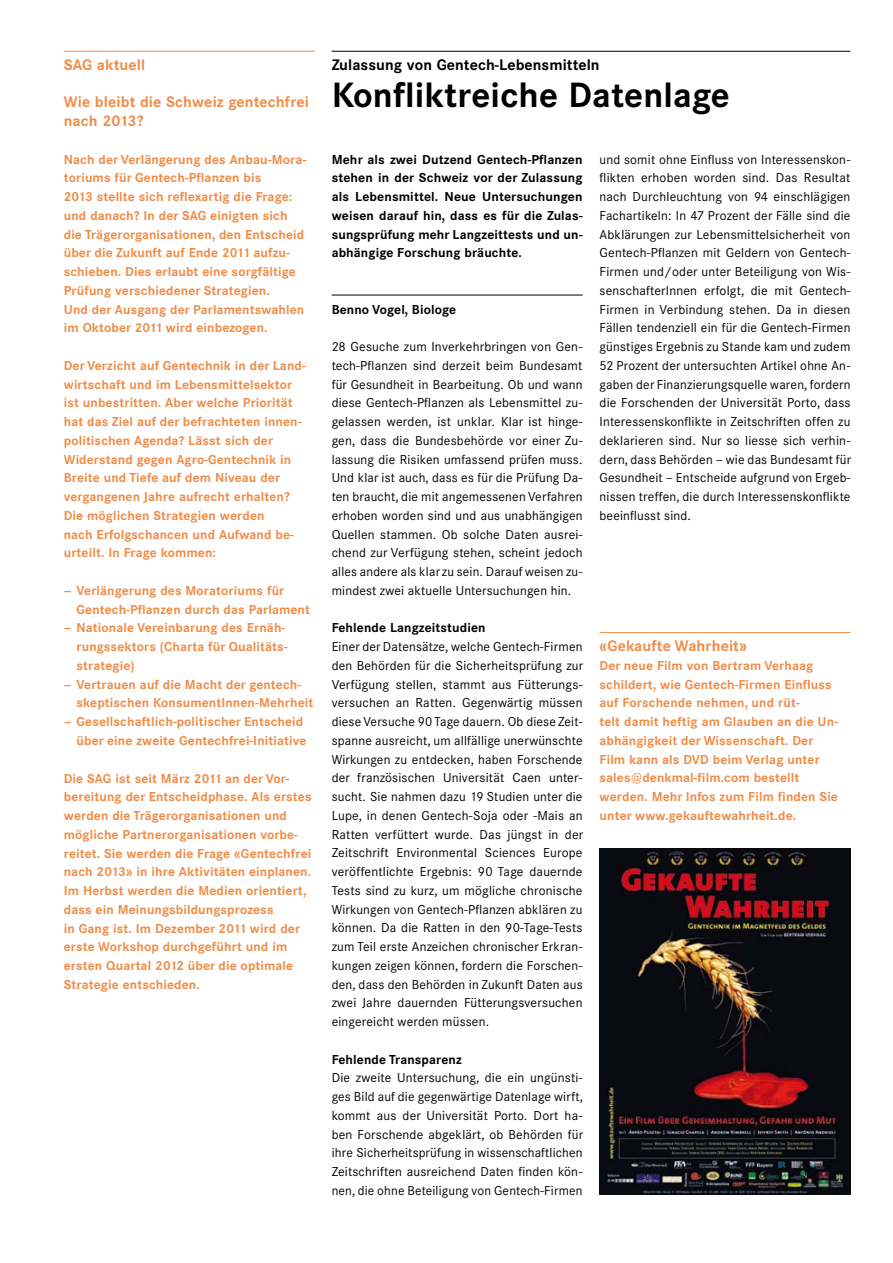
<style>
.page{position:relative;width:893px;height:1263px;background:#fff}
.page>*{position:absolute;margin:0;border:0;box-sizing:border-box;transform-origin:0 0}
.t1{font:700 34.5px "Corporate SBQ";letter-spacing:.005em;color:#000}
.t2{font:700 15px/18.8px "Corporate SBQ";letter-spacing:.01em;color:#f08c48}
.t3{font:700 15px "Corporate SBQ";letter-spacing:.005em;color:#000}
.t4{font:12.75px/18.8px "Corporate SBQ";letter-spacing:.015em;color:#000;text-align:justify}
.t5{font:700 12.75px/18.8px "Corporate SBQ";letter-spacing:.01em;color:#f08c48}
.t6{font:700 12.75px/18.8px "Corporate SBQ";letter-spacing:.01em;color:#000;text-align:justify}
</style>
<div class="page">
<hr style="left:332px;top:51px;width:518px;height:1px;background:#000">
<hr style="left:332px;top:295px;width:251px;height:1px;background:#000">
<img style="left:600px;top:848px;width:250px;height:347px">
<hr style="left:600px;top:632px;width:250px;height:1px;background:#f08c48">
<hr style="left:64px;top:51px;width:251px;height:1px;background:#f08c48">
<p class="t2" style="left:64px;top:55px;width:83px">SAG aktuell</p>
<p class="t2" style="left:64px;top:93px;width:247px">Wie bleibt die Schweiz gentechfrei nach 2013?</p>
<p class="t5" style="left:64px;top:150px;width:244px">Nach der Verlängerung des Anbau-Mora&shy;toriums für Gentech-Pflanzen bis<br>2013 stellte sich reflexartig die Frage: und danach? In der SAG einigten sich die Trägerorganisationen, den Entscheid über die Zukunft auf Ende 2011 aufzu&shy;schieben. Dies erlaubt eine sorgfältige Prüfung verschiedener Strategien.<br>Und der Ausgang der Parlamentswahlen im Oktober 2011 wird einbezogen.</p>
<p class="t5" style="left:64px;top:356px;width:243px">Der Verzicht auf Gentechnik in der Land&shy;wirtschaft und im Lebensmittelsektor ist unbestritten. Aber welche Priorität hat das Ziel auf der befrachteten innen&shy;politischen Agenda? Lässt sich der Widerstand gegen Agro-Gentechnik in Breite und Tiefe auf dem Niveau der vergangenen Jahre aufrecht erhalten?<br>Die möglichen Strategien werden<br>nach Erfolgschancen und Aufwand be&shy;urteilt. In Frage kommen:</p>
<p class="t5" style="left:77px;top:581px;width:235px;text-indent:-13px">— Verlängerung des Moratoriums für<br>Gentech-Pflanzen durch das Parlament</p>
<p class="t5" style="left:77px;top:619px;width:213px;text-indent:-13px">— Nationale Vereinbarung des Ernäh&shy;rungssektors (Charta für Qualitäts&shy;strategie)</p>
<p class="t5" style="left:77px;top:675px;width:238px;text-indent:-13px">— Vertrauen auf die Macht der gentech&shy;skeptischen KonsumentInnen-Mehrheit</p>
<p class="t5" style="left:64px;top:713px;width:244px;text-align:right">— Gesellschaftlich-politischer Entscheid über eine zweite Gentechfrei-Initiative</p>
<p class="t5" style="left:64px;top:769px;width:249px">Die SAG ist seit März 2011 an der Vor&shy;bereitung der Entscheidphase. Als erstes werden die Trägerorganisationen und mögliche Partnerorganisationen vorbe&shy;reitet. Sie werden die Frage «Gentechfrei nach 2013» in ihre Aktivitäten einplanen.<br>Im Herbst werden die Medien orientiert, dass ein Meinungsbildungsprozess<br>in Gang ist. Im Dezember 2011 wird der erste Workshop durchgeführt und im ersten Quartal 2012 über die optimale Strategie entschieden.</p>
<p class="t3" style="left:332px;top:55px;width:269px">Zulassung von Gentech-Lebensmitteln</p>
<h1 class="t1" style="left:332px;top:74px;width:399px">Konfliktreiche Datenlage</h1>
<p class="t6" style="left:332px;top:150px;width:252px">Mehr als zwei Dutzend Gentech-Pflanzen stehen in der Schweiz vor der Zulassung als Lebensmittel. Neue Untersuchungen weisen darauf hin, dass es für die Zulas&shy;sungsprüfung mehr Langzeittests und un&shy;abhängige Forschung bräuchte.</p>
<p class="t4" style="left:600px;top:150px;width:253px">und somit ohne Einfluss von Interessenskon&shy;flikten erhoben worden sind. Das Resultat nach Durchleuchtung von 94 einschlägigen Fachartikeln: In 47 Prozent der Fälle sind die Abklärungen zur Lebensmittelsicherheit von Gentech-Pflanzen mit Geldern von Gentech-Firmen und/oder unter Beteiligung von Wis&shy;senschafterInnen erfolgt, die mit Gentech-Firmen in Verbindung stehen. Da in diesen Fällen tendenziell ein für die Gentech-Firmen günstiges Ergebnis zu Stande kam und zudem 52 Prozent der untersuchten Artikel ohne An&shy;gaben der Finanzierungsquelle waren, fordern die Forschenden der Universität Porto, dass Interessenskonflikte in Zeitschriften offen zu deklarieren sind. Nur so liesse sich verhin&shy;dern, dass Behörden — wie das Bundesamt für Gesundheit — Entscheide aufgrund von Ergeb&shy;nissen treffen, die durch Interessenskonflikte beeinflusst sind.</p>
<p class="t6" style="left:332px;top:300px;width:126px">Benno Vogel, Biologe</p>
<p class="t4" style="left:332px;top:337px;width:252px">28 Gesuche zum Inverkehrbringen von Gen&shy;tech-Pflanzen sind derzeit beim Bundesamt für Gesundheit in Bearbeitung. Ob und wann diese Gentech-Pflanzen als Lebensmittel zu&shy;gelassen werden, ist unklar. Klar ist hinge&shy;gen, dass die Bundesbehörde vor einer Zu&shy;lassung die Risiken umfassend prüfen muss.<br>Und klar ist auch, dass es für die Prüfung Da&shy;ten braucht, die mit angemessenen Verfahren erhoben worden sind und aus unabhängigen Quellen stammen. Ob solche Daten ausrei&shy;chend zur Verfügung stehen, scheint jedoch alles andere als klar zu sein. Darauf weisen zu&shy;mindest zwei aktuelle Untersuchungen hin.</p>
<p class="t6" style="left:332px;top:619px;width:155px">Fehlende Langzeitstudien</p>
<p class="t4" style="left:332px;top:637px;width:253px">Einer der Datensätze, welche Gentech-Firmen den Behörden für die Sicherheitsprüfung zur Verfügung stellen, stammt aus Fütterungs&shy;versuchen an Ratten. Gegenwärtig müssen diese Versuche 90 Tage dauern. Ob diese Zeit&shy;spanne ausreicht, um allfällige unerwünschte Wirkungen zu entdecken, haben Forschende der französischen Universität Caen unter&shy;sucht. Sie nahmen dazu 19 Studien unter die Lupe, in denen Gentech-Soja oder -Mais an Ratten verfüttert wurde. Das jüngst in der Zeitschrift Environmental Sciences Europe veröffentlichte Ergebnis: 90 Tage dauernde Tests sind zu kurz, um mögliche chronische Wirkungen von Gentech-Pflanzen abklären zu können. Da die Ratten in den 90-Tage-Tests zum Teil erste Anzeichen chronischer Erkran&shy;kungen zeigen können, fordern die Forschen&shy;den, dass den Behörden in Zukunft Daten aus zwei Jahre dauernden Fütterungsversuchen eingereicht werden müssen.</p>
<p class="t6" style="left:332px;top:1050px;width:132px">Fehlende Transparenz</p>
<p class="t4" style="left:332px;top:1069px;width:253px">Die zweite Untersuchung, die ein ungünsti&shy;ges Bild auf die gegenwärtige Datenlage wirft, kommt aus der Universität Porto. Dort ha&shy;ben Forschende abgeklärt, ob Behörden für ihre Sicherheitsprüfung in wissenschaftlichen Zeitschriften ausreichend Daten finden kön&shy;nen, die ohne Beteiligung von Gentech-Firmen</p>
<p class="t2" style="left:600px;top:637px;width:149px">«Gekaufte Wahrheit»</p>
<p class="t5" style="left:600px;top:656px;width:240px">Der neue Film von Bertram Verhaag schildert, wie Gentech-Firmen Einfluss auf Forschende nehmen, und rüt-<br>telt damit heftig am Glauben an die Un&shy;abhängigkeit der Wissenschaft. Der Film kann als DVD beim Verlag unter sales@denkmal-film.com bestellt werden. Mehr Infos zum Film finden Sie unter www.gekauftewahrheit.de.</p>
</div>
